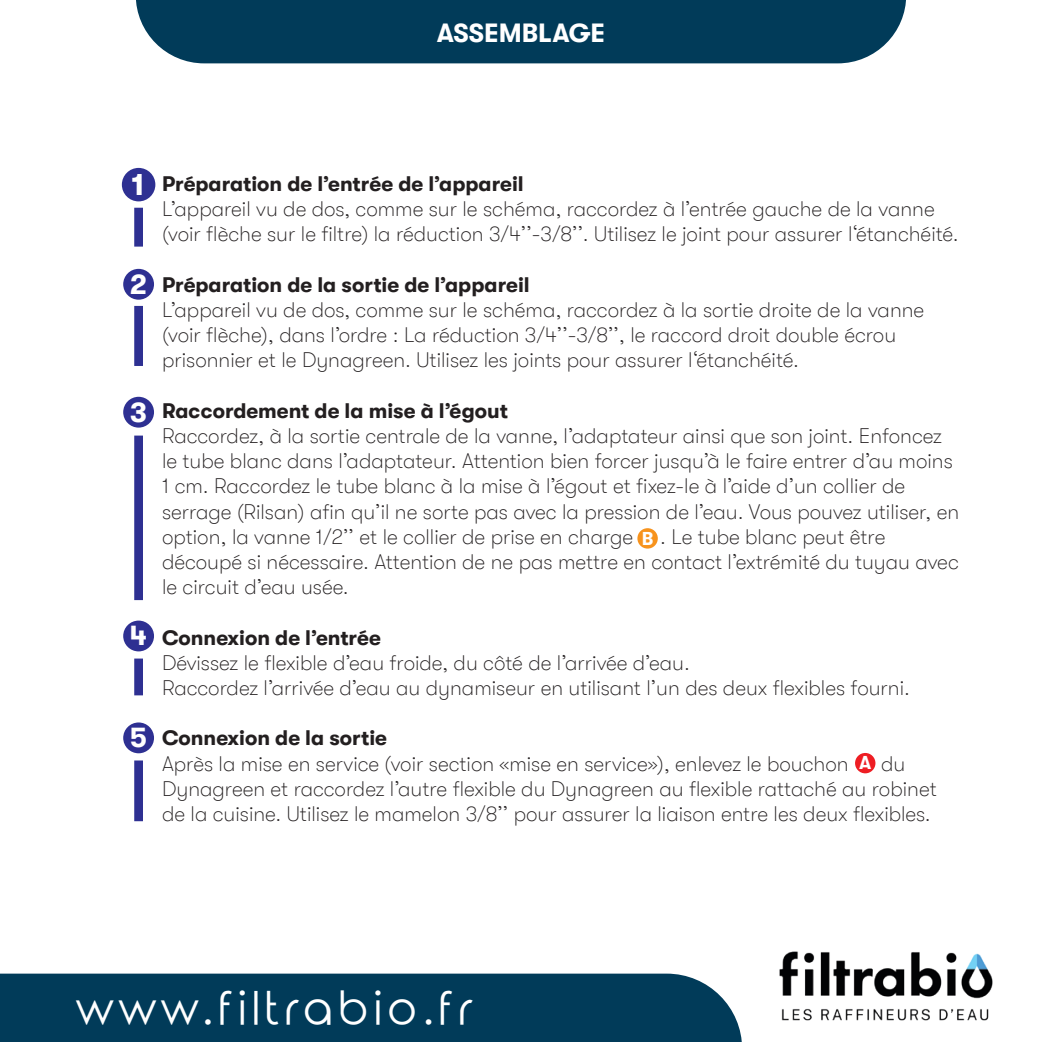
<style>
.page{position:relative;width:1042px;height:1042px;background:#fff}
.page>*{position:absolute;margin:0;border:0;box-sizing:border-box;transform-origin:0 0}
.t1{font:45.5px "Rounded Elegance";letter-spacing:.1em;color:#fff}
.t2{font:700 30.45px "GT Walsheim";color:#fff}
.t3{font:700 28px "GT Walsheim";color:#fff}
.t4{font:700 26.25px "GT Walsheim";color:#fff}
.t5{font:100 21px/25.2px "GT Walsheim";color:#231f20}
.t6{font:700 21px "GT Walsheim";color:#231f20}
.t7{font:700 18.55px "GT Walsheim";color:#fff}
</style>
<div class="page">
<div style="left:136px;top:0;width:770px;height:63px;background:#013b59"></div>
<div style="left:0;top:973px;width:742px;height:69px;background:#013b59"></div>
<div style="left:134px;top:208px;width:9px;height:39px;background:#2e3092"></div>
<div style="left:134px;top:306px;width:9px;height:60px;background:#2e3092"></div>
<div style="left:134px;top:435px;width:9px;height:165px;background:#2e3092"></div>
<div style="left:134px;top:658px;width:9px;height:37px;background:#2e3092"></div>
<div style="left:134px;top:760px;width:9px;height:61px;background:#2e3092"></div>
<div style="left:122px;top:168px;width:33px;height:33px;background:#2e3092;border-radius:50%"></div>
<div style="left:123px;top:269px;width:31px;height:31px;background:#2e3092;border-radius:50%"></div>
<div style="left:123px;top:397px;width:31px;height:31px;background:#2e3092;border-radius:50%"></div>
<div style="left:123px;top:620px;width:31px;height:31px;background:#2e3092;border-radius:50%"></div>
<div style="left:123px;top:722px;width:31px;height:31px;background:#2e3092;border-radius:50%"></div>
<img style="left:779px;top:951px;width:214px;height:70px">
<div style="left:637px;top:528px;width:21px;height:20px;background:#f7931d;border-radius:50%"></div>
<div style="left:855px;top:753px;width:20px;height:20px;background:#ee1d23;border-radius:50%"></div>
<p class="t4" style="left:437px;top:19px;width:170px">ASSEMBLAGE</p>
<h2 class="t2" style="left:132px;top:167px;width:15px">1</h2>
<h3 class="t3" style="left:130px;top:268px;width:19px">2</h3>
<h3 class="t3" style="left:130px;top:396px;width:18px">3</h3>
<h3 class="t3" style="left:130px;top:620px;width:19px">4</h3>
<h3 class="t3" style="left:130px;top:722px;width:19px">5</h3>
<p class="t6" style="left:162px;top:172px;width:363px">Préparation de l’entrée de l’appareil</p>
<p class="t5" style="left:162px;top:196px;width:798px">L’appareil vu de dos, comme sur le schéma, raccordez à l’entrée gauche de la vanne (voir flèche sur le filtre) la réduction 3/4’’-3/8’’. Utilisez le joint pour assurer l‘étanchéité.</p>
<p class="t6" style="left:162px;top:273px;width:369px">Préparation de la sortie de l’appareil</p>
<p class="t5" style="left:162px;top:297px;width:764px">L’appareil vu de dos, comme sur le schéma, raccordez à la sortie droite de la vanne (voir flèche), dans l’ordre : La réduction 3/4’’-3/8’’, le raccord droit double écrou prisonnier et le Dynagreen. Utilisez les joints pour assurer l‘étanchéité.</p>
<p class="t6" style="left:162px;top:399px;width:347px">Raccordement de la mise à l’égout</p>
<p class="t5" style="left:162px;top:423px;width:798px">Raccordez, à la sortie centrale de la vanne, l’adaptateur ainsi que son joint. Enfoncez le tube blanc dans l’adaptateur. Attention bien forcer jusqu’à le faire entrer d’au moins 1 cm. Raccordez le tube blanc à la mise à l’égout et fixez-le à l’aide d’un collier de serrage (Rilsan) afin qu’il ne sorte pas avec la pression de l’eau. Vous pouvez utiliser, en option, la vanne 1/2’’ et le collier de prise en charge</p>
<p class="t5" style="left:162px;top:524px;width:798px;text-indent:498px">. Le tube blanc peut être découpé si nécessaire. Attention de ne pas mettre en contact l’extrémité du tuyau avec le circuit d’eau usée.</p>
<p class="t6" style="left:162px;top:625px;width:221px">Connexion de l’entrée</p>
<p class="t5" style="left:162px;top:650px;width:749px">Dévissez le flexible d’eau froide, du côté de l’arrivée d’eau.<br>Raccordez l’arrivée d’eau au dynamiseur en utilisant l’un des deux flexibles fourni.</p>
<p class="t6" style="left:162px;top:726px;width:227px">Connexion de la sortie</p>
<p class="t5" style="left:162px;top:751px;width:688px">Après la mise en service (voir section «mise en service»), enlevez le bouchon</p>
<p class="t7" style="left:642px;top:528px;width:13px">B</p>
<p class="t7" style="left:859px;top:752px;width:14px">A</p>
<p class="t5" style="left:162px;top:751px;width:776px;text-indent:719px">du<br>Dynagreen et raccordez l’autre flexible du Dynagreen au flexible rattaché au robinet de la cuisine. Utilisez le mamelon 3/8’’ pour assurer la liaison entre les deux flexibles.</p>
<h1 class="t1" style="left:76px;top:982px;width:398px">www.filtrabio.fr</h1>
</div>
